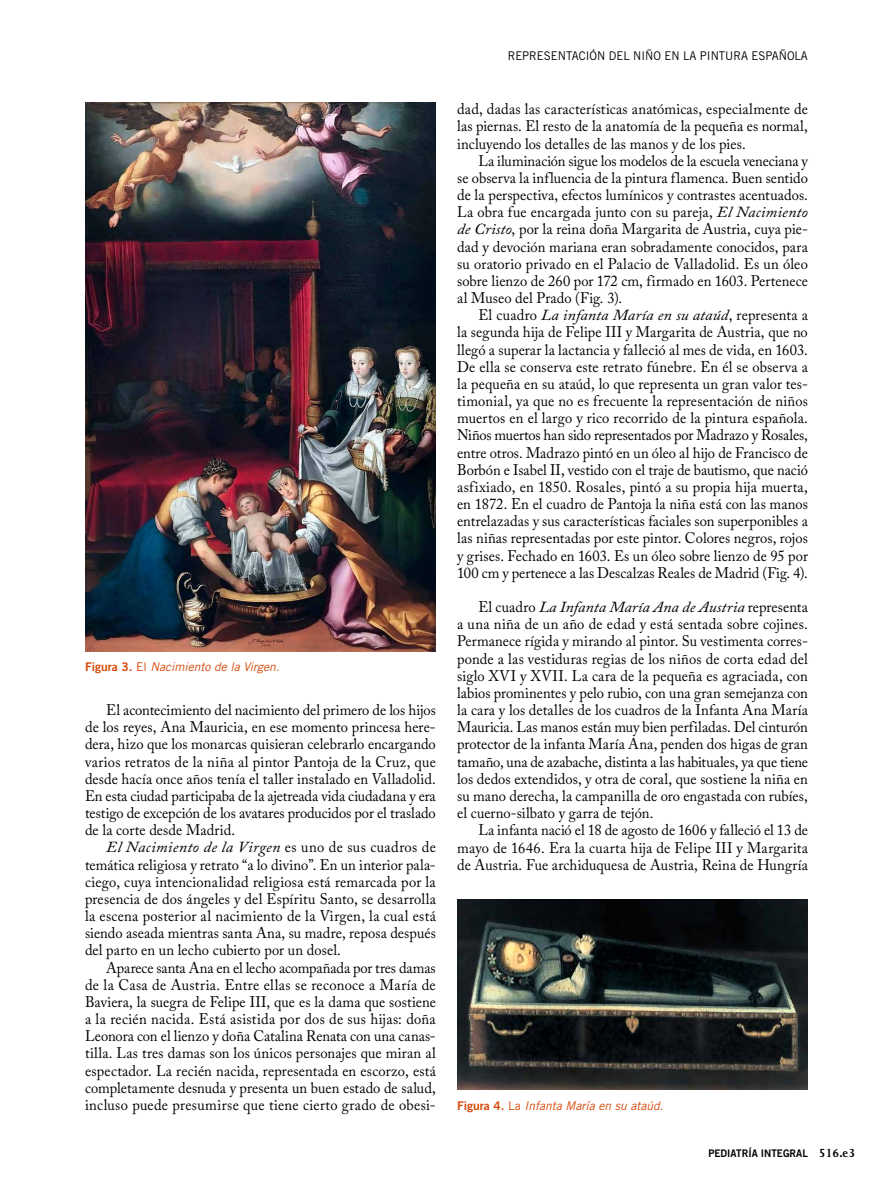
<style>
.page{position:relative;width:893px;height:1191px;background:#fff}
.page>*{position:absolute;margin:0;border:0;box-sizing:border-box;transform-origin:0 0}
.t1{font:15.3px/17.1px "Adobe Caslon Pro";letter-spacing:.005em;color:#000;text-align:justify;scale:.95 1}
.t2{font:italic 12px "Trade Gothic";color:#d74808}
.t3{font:12px "Trade Gothic";color:#000;scale:.95 1}
.t4{font:10.5px "Trade Gothic Bold Two";color:#000;scale:.95 1}
.s1{font-family:"Trade Gothic Bold Two";font-style:normal}
.s2{font-style:normal}
.s3{font-style:italic}
.s4{font-family:"Joanna MT Std";font-weight:700;font-size:13.5px}
</style>
<div class="page">
<img style="left:85px;top:103px;width:351px;height:548px">
<img style="left:457px;top:899px;width:351px;height:191px">
<p class="t2" style="left:85px;top:660px;width:196px"><span class="s1">Figura 3.</span> <span class="s2">EL</span> Nacimiento de la Virgen.</p>
<p class="t1" style="left:85px;top:701px;width:371px;text-indent:21px">El acontecimiento del nacimiento del primero de los hijos de los reyes, Ana Mauricia, en ese momento princesa here&shy;dera, hizo que los monarcas quisieran celebrarlo encargando varios retratos de la niña al pintor Pantoja de la Cruz, que desde hacía once años tenía el taller instalado en Valladolid.<br>En esta ciudad participaba de la ajetreada vida ciudadana y era testigo de excepción de los avatares producidos por el traslado de la corte desde Madrid.</p>
<p class="t1" style="left:85px;top:838px;width:371px;text-indent:21px"><span class="s3">El Nacimiento de la Virgen</span> es uno de sus cuadros de temática religiosa y retrato “a lo divino”. En un interior pala&shy;ciego, cuya intencionalidad religiosa está remarcada por la presencia de dos ángeles y del Espíritu Santo, se desarrolla la escena posterior al nacimiento de la Virgen, la cual está siendo aseada mientras santa Ana, su madre, reposa después del parto en un lecho cubierto por un dosel.</p>
<p class="t1" style="left:85px;top:958px;width:371px;text-indent:21px">Aparece santa Ana en el lecho acompañada por tres damas de la Casa de Austria. Entre ellas se reconoce a María de Baviera, la suegra de Felipe III, que es la dama que sostiene a la recién nacida. Está asistida por dos de sus hijas: doña Leonora con el lienzo y doña Catalina Renata con una canas&shy;tilla. Las tres damas son los únicos personajes que miran al espectador. La recién nacida, representada en escorzo, está completamente desnuda y presenta un buen estado de salud, incluso puede presumirse que tiene cierto grado de obesi-</p>
<p class="t3" style="left:508px;top:49px;width:317px">REPR ESENTACIÓN DEL NIÑO EN LA PINTURA ESPAÑOLA</p>
<p class="t1" style="left:457px;top:100px;width:371px">dad, dadas las características anatómicas, especialmente de las piernas. El resto de la anatomía de la pequeña es normal, incluyendo los detalles de las manos y de los pies.</p>
<p class="t1" style="left:457px;top:152px;width:371px;text-indent:21px">La iluminación sigue los modelos de la escuela veneciana y se observa la influencia de la pintura flamenca. Buen sentido de la perspectiva, efectos lumínicos y contrastes acentuados.<br>La obra fue encargada junto con su pareja, <span class="s3">El Nacimiento de Cristo</span>, por la reina doña Margarita de Austria, cuya pie&shy;dad y devoción mariana eran sobradamente conocidos, para su oratorio privado en el Palacio de Valladolid. Es un óleo sobre lienzo de 260 por 172 cm, firmado en 1603. Pertenece al Museo del Prado (Fig. 3).</p>
<p class="t1" style="left:457px;top:306px;width:371px;text-indent:21px">El cuadro <span class="s3">La infanta María en su ataúd</span>, representa a la segunda hija de Felipe III y Margarita de Austria, que no llegó a superar la lactancia y falleció al mes de vida, en 1603.<br>De ella se conserva este retrato fúnebre. En él se observa a la pequeña en su ataúd, lo que representa un gran valor tes&shy;timonial, ya que no es frecuente la representación de niños muertos en el largo y rico recorrido de la pintura española.<br>Niños muertos han sido representados por Madrazo y Rosales, entre otros. Madrazo pintó en un óleo al hijo de Francisco de Borbón e Isabel II, vestido con el traje de bautismo, que nació asfixiado, en 1850. Rosales, pintó a su propia hija muerta, en 1872. En el cuadro de Pantoja la niña está con las manos entrelazadas y sus características faciales son superponibles a las niñas representadas por este pintor. Colores negros, rojos y grises. Fechado en 1603. Es un óleo sobre lienzo de 95 por 100 cm y pertenece a las Descalzas Reales de Madrid (Fig. 4).</p>
<p class="t1" style="left:457px;top:598px;width:371px;text-indent:21px">El cuadro <span class="s3">La Infanta María Ana de Austria</span> representa a una niña de un año de edad y está sentada sobre cojines.<br>Permanece rígida y mirando al pintor. Su vestimenta corres&shy;ponde a las vestiduras regias de los niños de corta edad del siglo XVI y XVII. La cara de la pequeña es agraciada, con labios prominentes y pelo rubio, con una gran semejanza con la cara y los detalles de los cuadros de la Infanta Ana María Mauricia. Las manos están muy bien perfiladas. Del cinturón protector de la infanta María Ana, penden dos higas de gran tamaño, una de azabache, distinta a las habituales, ya que tiene los dedos extendidos, y otra de coral, que sostiene la niña en su mano derecha, la campanilla de oro engastada con rubíes, el cuerno-silbato y garra de tejón.</p>
<p class="t1" style="left:457px;top:821px;width:371px;text-indent:21px">La infanta nació el 18 de agosto de 1606 y falleció el 13 de mayo de 1646. Era la cuarta hija de Felipe III y Margarita de Austria. Fue archiduquesa de Austria, Reina de Hungría</p>
<p class="t2" style="left:457px;top:1098px;width:208px"><span class="s1">Figura 4.</span> <span class="s2">LA</span> Infanta María en su ataúd.</p>
<p class="t4" style="left:708px;top:1146px;width:156px">PEDIATRÍA INTEGRAL <span class="s4">516.e3</span></p>
</div>
